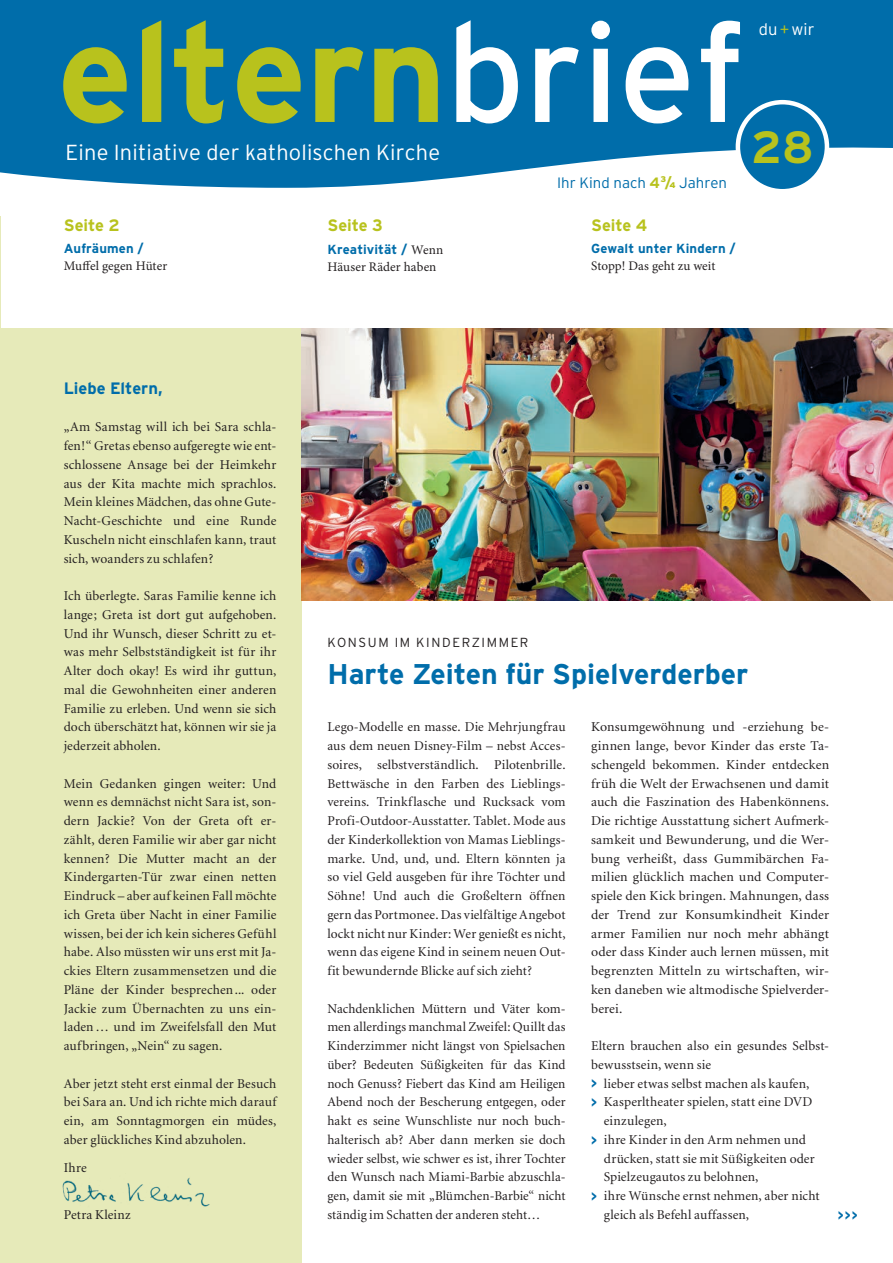
<style>
.page{position:relative;width:893px;height:1263px;background:#fff}
.page>*{position:absolute;margin:0;border:0;box-sizing:border-box;transform-origin:0 0}
.t1{font:700 139.5px "Interstate";letter-spacing:-.005em;color:#b8c21d}
.t2{font:700 45px "Interstate";color:#b8c21d}
.t3{font:700 28.5px "Interstate";color:#006daa}
.t4{font:300 21.75px "Interstate";letter-spacing:.01em;color:#fff}
.t5{font:700 16.5px "Interstate";letter-spacing:-.005em;color:#b8c21d}
.t6{font:700 16.5px "Interstate";color:#006daa}
.t7{font:300 16.5px "Interstate";color:#fff}
.t8{font:300 15px "Interstate";letter-spacing:.005em;color:#006daa}
.t9{font:13.5px/18.8px "Minion";letter-spacing:.01em;color:#231f20;text-align:justify}
.t10{font:700 13.5px "Interstate";color:#006daa}
.t11{font:13.2px "Minion Pro";letter-spacing:.005em;color:#231f20}
.t12{font:700 13.2px "Interstate";letter-spacing:.01em;color:#006daa}
.t13{font:300 13.2px "Interstate";letter-spacing:.125em;color:#231f20}
.s1{font-weight:400;color:#fff}
.s2{color:#b8c21d}
.s3{font-family:"Minion Pro";font-weight:400;color:#231f20}
.s4{font-weight:700;color:#b8c21d}
.s5{font-weight:900;font-size:8.25px;color:#b8c21d}
.s6{font-family:"Interstate";font-weight:700;color:#006daa}
</style>
<div class="page">
<div style="left:0;top:328px;width:302px;height:935px;background:#e6eab9"></div>
<img style="left:62px;top:1177px;width:148px;height:30px">
<svg style="left:0;top:0;width:893px;height:188px;background:#1478b0"></svg>
<div style="left:738px;top:102px;width:89px;height:89px;background:#006daa;border-radius:50%"></div>
<div style="left:736px;top:100px;width:93px;height:93px;border:4px solid #fff;border-radius:50%"></div>
<img style="left:302px;top:328px;width:591px;height:272px">
<h1 class="t1" style="left:58px;top:-5px;width:689px">eltern<span class="s1">brief</span></h1>
<p class="t7" style="left:759px;top:19px;width:57px">du <span class="s2">+</span> wir</p>
<h3 class="t4" style="left:66px;top:140px;width:376px">Eine Initiative der katholischen Kirche</h3>
<h2 class="t2" style="left:751px;top:122px;width:64px">28</h2>
<p class="t5" style="left:64px;top:216px;width:57px">Seite 2</p>
<p class="t12" style="left:64px;top:241px;width:82px">Aufräumen /</p>
<p class="t11" style="left:64px;top:257px;width:105px">Muffel gegen Hüter</p>
<p class="t5" style="left:327px;top:216px;width:57px">Seite 3</p>
<p class="t12" style="left:327px;top:242px;width:118px">Kreativität / <span class="s3">Wenn</span></p>
<p class="t11" style="left:327px;top:258px;width:111px">Häuser Räder haben</p>
<p class="t8" style="left:557px;top:174px;width:172px">Ihr Kind nach <span class="s4">4</span><sup>3</sup><span class="s4">/</span><span class="s5">4</span> Jahren</p>
<p class="t5" style="left:591px;top:216px;width:58px">Seite 4</p>
<p class="t12" style="left:591px;top:241px;width:146px">Gewalt unter Kindern /</p>
<p class="t11" style="left:591px;top:257px;width:126px">Stopp! Das geht zu weit</p>
<p class="t6" style="left:64px;top:379px;width:100px">Liebe Eltern,</p>
<p class="t9" style="left:64px;top:418px;width:214px">„Am Samstag will ich bei Sara schla&shy;fen!“ Gretas ebenso aufgeregte wie ent&shy;schlossene Ansage bei der Heimkehr aus der Kita machte mich sprachlos.<br>Mein kleines Mädchen, das ohne Gute-Nacht-Geschichte und eine Runde Kuscheln nicht einschlafen kann, traut sich, woanders zu schlafen?</p>
<p class="t9" style="left:64px;top:587px;width:214px">Ich überlegte. Saras Familie kenne ich lange; Greta ist dort gut aufgehoben.<br>Und ihr Wunsch, dieser Schritt zu et&shy;was mehr Selbstständigkeit ist für ihr Alter doch okay! Es wird ihr guttun, mal die Gewohnheiten einer anderen Familie zu erleben. Und wenn sie sich doch überschätzt hat, können wir sie ja jederzeit abholen.</p>
<p class="t9" style="left:64px;top:774px;width:214px">Mein Gedanken gingen weiter: Und wenn es demnächst nicht Sara ist, son&shy;dern Jackie? Von der Greta oft er&shy;zählt, deren Familie wir aber gar nicht kennen? Die Mutter macht an der Kindergarten-Tür zwar einen netten Eindruck – aber auf keinen Fall möchte ich Greta über Nacht in einer Familie wissen, bei der ich kein sicheres Gefühl habe. Also müssten wir uns erst mit Ja&shy;ckies Eltern zusammensetzen und die Pläne der Kinder besprechen... oder Jackie zum Übernachten zu uns ein&shy;laden… und im Zweifelsfall den Mut aufbringen, „Nein“ zu sagen.</p>
<p class="t9" style="left:64px;top:1074px;width:214px">Aber jetzt steht erst einmal der Besuch bei Sara an. Und ich richte mich darauf ein, am Sonntagmorgen ein müdes, aber glückliches Kind abzuholen.</p>
<p class="t9" style="left:64px;top:1159px;width:24px">Ihre</p>
<p class="t9" style="left:64px;top:1206px;width:69px">Petra Kleinz</p>
<p class="t13" style="left:327px;top:635px;width:203px">KONSUM IM KINDERZIMMER</p>
<h3 class="t3" style="left:327px;top:658px;width:422px">Harte Zeiten für Spielverderber</h3>
<p class="t9" style="left:327px;top:718px;width:240px">Lego-Modelle en masse. Die Mehrjungfrau aus dem neuen Disney-Film – nebst Acces&shy;soires, selbstverständlich. Pilotenbrille.<br>Bettwäsche in den Farben des Lieblings&shy;vereins. Trinkflasche und Rucksack vom Profi-Outdoor-Ausstatter. Tablet. Mode aus der Kinderkollektion von Mamas Lieblings&shy;marke. Und, und, und. Eltern könnten ja so viel Geld ausgeben für ihre Töchter und Söhne! Und auch die Großeltern öffnen gern das Portmonee. Das vielfältige Angebot lockt nicht nur Kinder: Wer genießt es nicht, wenn das eigene Kind in seinem neuen Out&shy;fit bewundernde Blicke auf sich zieht?</p>
<p class="t9" style="left:327px;top:999px;width:240px">Nachdenklichen Müttern und Väter kom&shy;men allerdings manchmal Zweifel: Quillt das Kinderzimmer nicht längst von Spielsachen über? Bedeuten Süßigkeiten für das Kind noch Genuss? Fiebert das Kind am Heiligen Abend noch der Bescherung entgegen, oder hakt es seine Wunschliste nur noch buch&shy;halterisch ab? Aber dann merken sie doch wieder selbst, wie schwer es ist, ihrer Tochter den Wunsch nach Miami-Barbie abzuschla&shy;gen, damit sie mit „Blümchen-Barbie“ nicht ständig im Schatten der anderen steht…</p>
<p class="t9" style="left:591px;top:718px;width:240px">Konsumgewöhnung und -erziehung be&shy;ginnen lange, bevor Kinder das erste Ta&shy;schengeld bekommen. Kinder entdecken früh die Welt der Erwachsenen und damit auch die Faszination des Habenkönnens.<br>Die richtige Ausstattung sichert Aufmerk&shy;samkeit und Bewunderung, und die Wer&shy;bung verheißt, dass Gummibärchen Fa&shy;milien glücklich machen und Computer&shy;spiele den Kick bringen. Mahnungen, dass der Trend zur Konsumkindheit Kinder armer Familien nur noch mehr abhängt oder dass Kinder auch lernen müssen, mit begrenzten Mitteln zu wirtschaften, wir&shy;ken daneben wie altmodische Spielverder&shy;berei.</p>
<p class="t9" style="left:591px;top:1037px;width:238px">Eltern brauchen also ein gesundes Selbst-</p>
<p class="t9" style="left:591px;top:1056px;width:121px">bewusstsein, wenn sie</p>
<p class="t9" style="left:591px;top:1074px;width:220px"><span class="s6">&gt;</span> lieber etwas selbst machen als kaufen,</p>
<p class="t9" style="left:591px;top:1093px;width:223px"><span class="s6">&gt;</span> Kasperltheater spielen, statt eine DVD</p>
<p class="t9" style="left:604px;top:1112px;width:64px">einzulegen,</p>
<p class="t9" style="left:591px;top:1131px;width:216px"><span class="s6">&gt;</span> ihre Kinder in den Arm nehmen und</p>
<p class="t9" style="left:604px;top:1149px;width:212px">drücken, statt sie mit Süßigkeiten oder</p>
<p class="t9" style="left:604px;top:1168px;width:156px">Spielzeugautos zu belohnen,</p>
<p class="t9" style="left:591px;top:1187px;width:230px"><span class="s6">&gt;</span> ihre Wünsche ernst nehmen, aber nicht</p>
<p class="t9" style="left:604px;top:1206px;width:147px">gleich als Befehl auffassen,</p>
<p class="t10" style="left:838px;top:1207px;width:22px">&gt;&gt;&gt;</p>
</div>
